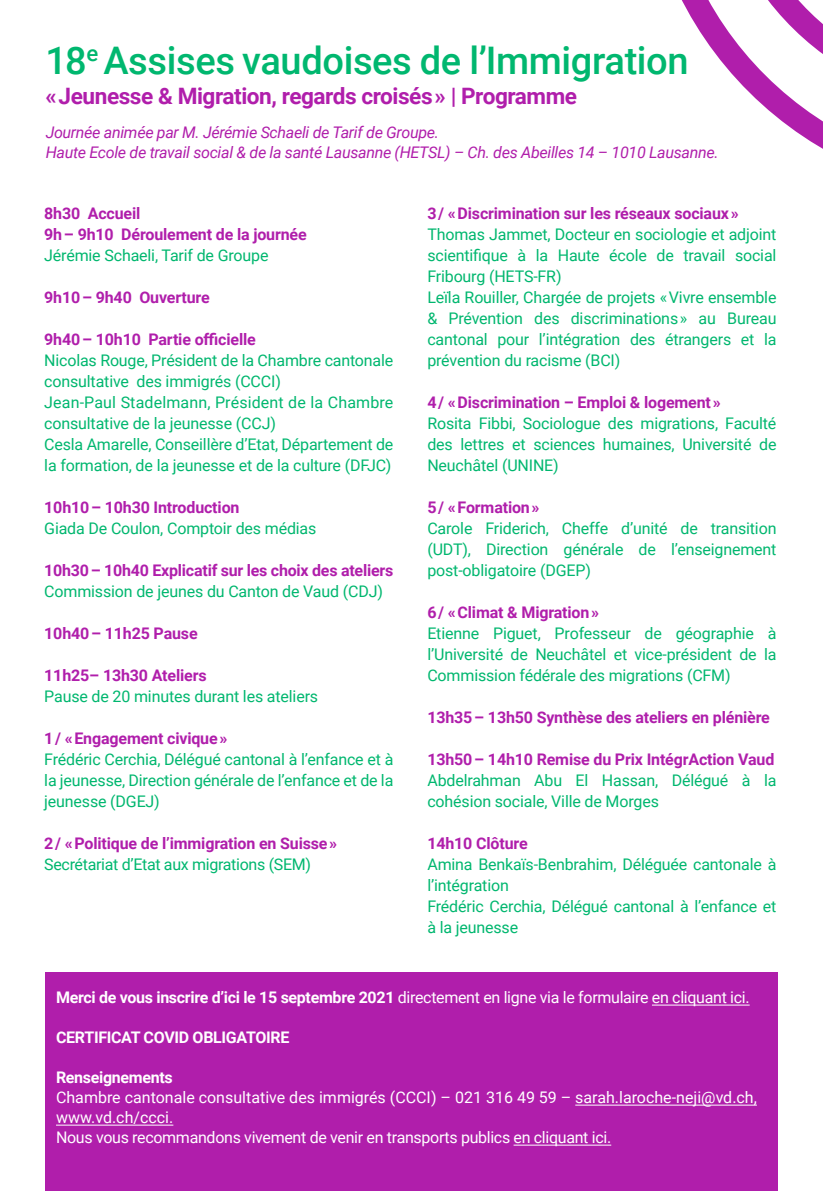
<style>
.page{position:relative;width:823px;height:1191px;background:#fff}
.page>*{position:absolute;margin:0;border:0;box-sizing:border-box;transform-origin:0 0}
.t1{font:500 38px "Roboto";letter-spacing:-.01em;color:#00b76f}
.t2{font:700 22.6px "Roboto";letter-spacing:-.02em;color:#b01eab}
.t3{font:16px/21px "Roboto";letter-spacing:-.01em;color:#00b76f}
.t4{font:700 16px/21px "Roboto";letter-spacing:-.01em;color:#b01eab}
.t5{font:16px/20px "Roboto";letter-spacing:-.02em;color:#fff}
.t6{font:italic 16px/20px "Roboto";letter-spacing:-.02em;color:#b01eab}
.t7{font:700 16px "Roboto";letter-spacing:-.02em;color:#fff}
.s1{font-weight:700}
</style>
<div class="page">
<div style="left:45px;top:972px;width:732px;height:219px;background:#b01eab"></div>
<hr style="left:651px;top:1004px;width:98px;height:1px;background:#fff">
<hr style="left:575px;top:1104px;width:181px;height:1px;background:#fff">
<hr style="left:56px;top:1124px;width:117px;height:1px;background:#fff">
<hr style="left:513px;top:1144px;width:98px;height:1px;background:#fff">
<svg style="left:681px;top:0;width:141px;height:149px"></svg>
<h1 class="t1" style="left:45px;top:34px;width:644px">18<sup>e</sup> Assises vaudoises de l’Immigration</h1>
<h2 class="t2" style="left:45px;top:80px;width:533px">« Jeunesse &amp; Migration, regards croisés » | Programme</h2>
<p class="t6" style="left:46px;top:122px;width:674px">Journée animée par M. Jérémie Schaeli de Tarif de Groupe.<br>Haute Ecole de travail social &amp; de la santé Lausanne (HETSL) – Ch. des Abeilles 14 – 1010 Lausanne.</p>
<p class="t4" style="left:44px;top:202px;width:264px">8h30 Accueil<br>9h – 9h10 Déroulement de la journée</p>
<p class="t3" style="left:44px;top:244px;width:226px">Jérémie Schaeli, Tarif de Groupe</p>
<p class="t4" style="left:44px;top:286px;width:167px">9h10 – 9h40 Ouverture</p>
<p class="t4" style="left:44px;top:328px;width:213px">9h40 – 10h10 Partie officielle</p>
<p class="t3" style="left:44px;top:349px;width:350px">Nicolas Rouge, Président de la Chambre cantonale consultative des immigrés (CCCI)<br>Jean-Paul Stadelmann, Président de la Chambre consultative de la jeunesse (CCJ)<br>Cesla Amarelle, Conseillère d’Etat, Département de la formation, de la jeunesse et de la culture (DFJC)</p>
<p class="t4" style="left:44px;top:496px;width:197px">10h10 – 10h30 Introduction</p>
<p class="t3" style="left:44px;top:517px;width:273px">Giada De Coulon, Comptoir des médias</p>
<p class="t4" style="left:44px;top:559px;width:350px">10h30 – 10h40 Explicatif sur les choix des ateliers</p>
<p class="t3" style="left:44px;top:580px;width:340px">Commission de jeunes du Canton de Vaud (CDJ)</p>
<p class="t4" style="left:44px;top:622px;width:155px">10h40 – 11h25 Pause</p>
<p class="t4" style="left:44px;top:664px;width:164px">11h25– 13h30 Ateliers</p>
<p class="t3" style="left:44px;top:685px;width:275px">Pause de 20 minutes durant les ateliers</p>
<p class="t4" style="left:44px;top:727px;width:184px">1 / « Engagement civique »</p>
<p class="t3" style="left:44px;top:748px;width:350px;text-align:justify">Frédéric Cerchia, Délégué cantonal à l’enfance et à la jeunesse, Direction générale de l’enfance et de la jeunesse (DGEJ)</p>
<p class="t4" style="left:44px;top:832px;width:294px">2 / « Politique de l’immigration en Suisse »</p>
<p class="t3" style="left:44px;top:853px;width:268px">Secrétariat d’Etat aux migrations (SEM)</p>
<p class="t4" style="left:427px;top:202px;width:312px">3 / « Discrimination sur les réseaux sociaux »</p>
<p class="t3" style="left:427px;top:223px;width:350px">Thomas Jammet, Docteur en sociologie et adjoint scientifique à la Haute école de travail social Fribourg (HETS-FR)<br>Leïla Rouiller, Chargée de projets « Vivre ensemble &amp; Prévention des discriminations » au Bureau cantonal pour l’intégration des étrangers et la prévention du racisme (BCI)</p>
<p class="t4" style="left:427px;top:391px;width:295px">4 / « Discrimination – Emploi &amp; logement »</p>
<p class="t3" style="left:427px;top:412px;width:350px;text-align:justify">Rosita Fibbi, Sociologue des migrations, Faculté des lettres et sciences humaines, Université de Neuchâtel (UNINE)</p>
<p class="t4" style="left:427px;top:496px;width:114px">5 / « Formation »</p>
<p class="t3" style="left:427px;top:517px;width:350px;text-align:justify">Carole Friderich, Cheffe d’unité de transition (UDT), Direction générale de l’enseignement post-obligatoire (DGEP)</p>
<p class="t4" style="left:427px;top:601px;width:173px">6 / « Climat &amp; Migration »</p>
<p class="t3" style="left:427px;top:622px;width:350px;text-align:justify">Etienne Piguet, Professeur de géographie à l’Université de Neuchâtel et vice-président de la Commission fédérale des migrations (CFM)</p>
<p class="t4" style="left:427px;top:706px;width:344px">13h35 – 13h50 Synthèse des ateliers en plénière</p>
<p class="t4" style="left:427px;top:748px;width:348px">13h50 – 14h10 Remise du Prix IntégrAction Vaud</p>
<p class="t3" style="left:427px;top:769px;width:350px">Abdelrahman Abu El Hassan, Délégué à la cohésion sociale, Ville de Morges</p>
<p class="t4" style="left:427px;top:832px;width:102px">14h10 Clôture</p>
<p class="t3" style="left:427px;top:853px;width:350px">Amina Benkaïs-Benbrahim, Déléguée cantonale à l’intégration<br>Frédéric Cerchia, Délégué cantonal à l’enfance et à la jeunesse</p>
<p class="t5" style="left:56px;top:986px;width:694px"><span class="s1">Merci de vous inscrire d’ici le 15 septembre 2021</span> directement en ligne via le formulaire en cliquant ici.</p>
<p class="t7" style="left:56px;top:1026px;width:235px">CERTIFICAT COVID OBLIGATOIRE</p>
<p class="t7" style="left:56px;top:1066px;width:118px">Renseignements</p>
<p class="t5" style="left:56px;top:1086px;width:702px">Chambre cantonale consultative des immigrés (CCCI) – 021 316 49 59 – sarah.laroche-neji@vd.ch, www.vd.ch/ccci.<br>Nous vous recommandons vivement de venir en transports publics en cliquant ici.</p>
</div>
